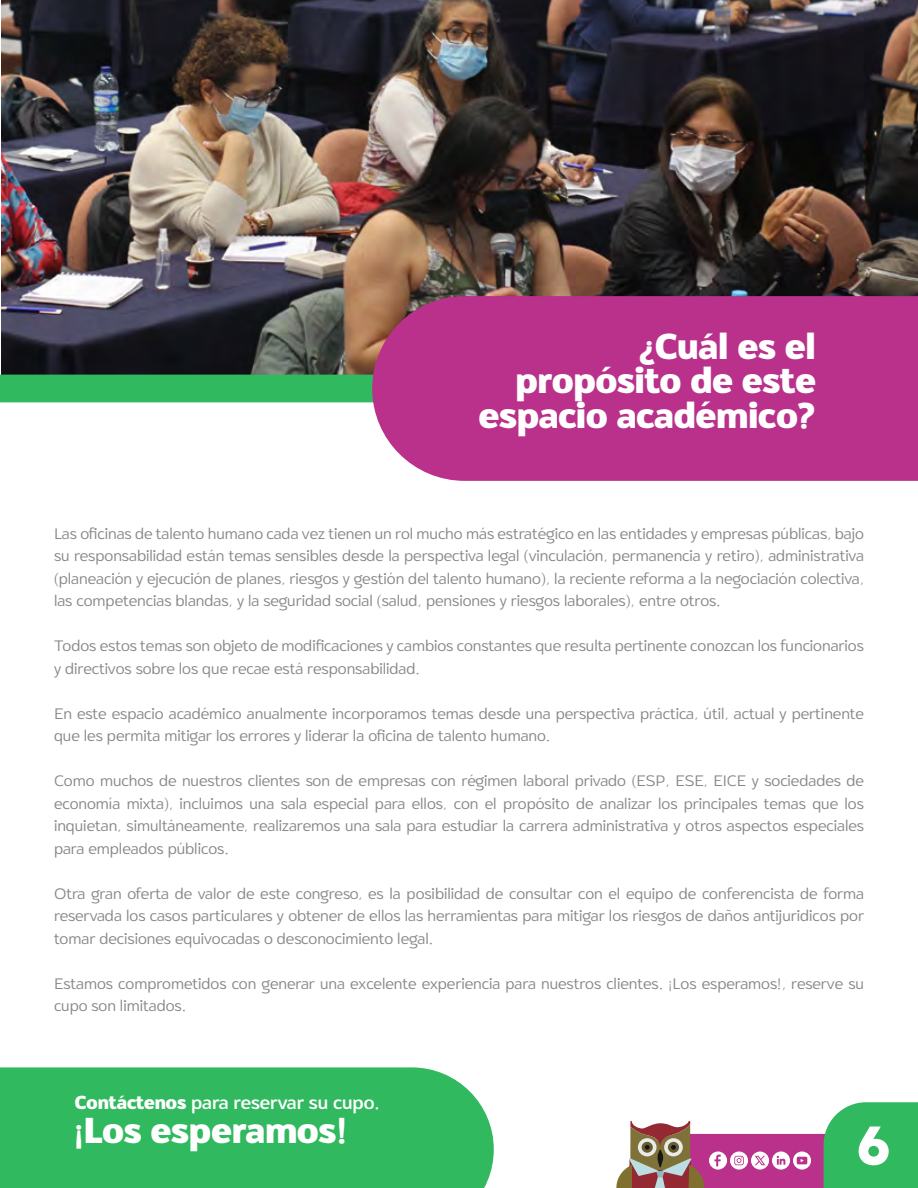
<style>
.page{position:relative;width:918px;height:1188px;background:#fff}
.page>*{position:absolute;margin:0;border:0;box-sizing:border-box;transform-origin:0 0}
.t1{font:800 57px "Mont";color:#fff}
.t2{font:700 34.5px/34.5px "Oliviar Sans";color:#fff;text-align:right}
.t3{font:18px "Oliviar Sans";color:#fff}
.t4{font:200 15px/22.5px "Oliviar Sans";color:#878787;text-align:justify}
.s1{font-weight:700}
</style>
<div class="page">
<img style="left:2px;top:0;width:916px;height:375px">
<div style="left:0;top:375px;width:372px;height:27px;background:#30b95e"></div>
<div style="left:372px;top:296px;width:546px;height:185px;background:#b9318b"></div>
<svg style="left:616px;top:1102px;width:302px;height:86px"></svg>
<div style="left:0;top:1067px;width:494px;height:121px;background:#30b95e"></div>
<h2 class="t2" style="left:479px;top:330px;width:338px">¿Cuál es el propósito de este espacio académico?</h2>
<p class="t4" style="left:54px;top:523px;width:812px">Las oficinas de talento humano cada vez tienen un rol mucho más estratégico en las entidades y empresas públicas, bajo su responsabilidad están temas sensibles desde la perspectiva legal (vinculación, permanencia y retiro), administrativa (planeación y ejecución de planes, riesgos y gestión del talento humano), la reciente reforma a la negociación colectiva, las competencias blandas, y la seguridad social (salud, pensiones y riesgos laborales), entre otros.</p>
<p class="t4" style="left:54px;top:635px;width:811px">Todos estos temas son objeto de modificaciones y cambios constantes que resulta pertinente conozcan los funcionarios y directivos sobre los que recae está responsabilidad.</p>
<p class="t4" style="left:54px;top:703px;width:812px">En este espacio académico anualmente incorporamos temas desde una perspectiva práctica, útil, actual y pertinente que les permita mitigar los errores y liderar la oficina de talento humano.</p>
<p class="t4" style="left:54px;top:770px;width:812px">Como muchos de nuestros clientes son de empresas con régimen laboral privado (ESP, ESE, EICE y sociedades de economía mixta), incluimos una sala especial para ellos, con el propósito de analizar los principales temas que los inquietan, simultáneamente, realizaremos una sala para estudiar la carrera administrativa y otros aspectos especiales para empleados públicos.</p>
<p class="t4" style="left:54px;top:883px;width:812px">Otra gran oferta de valor de este congreso, es la posibilidad de consultar con el equipo de conferencista de forma reservada los casos particulares y obtener de ellos las herramientas para mitigar los riesgos de daños antijuridicos por tomar decisiones equivocadas o desconocimiento legal.</p>
<p class="t4" style="left:54px;top:973px;width:812px">Estamos comprometidos con generar una excelente experiencia para nuestros clientes. ¡Los esperamos!, reserve su cupo son limitados.</p>
<p class="t3" style="left:75px;top:1091px;width:306px"><span class="s1">Contáctenos</span> para reservar su cupo.</p>
<h2 class="t2" style="left:75px;top:1114px;width:274px">¡Los esperamos!</h2>
<h1 class="t1" style="left:857px;top:1107px;width:35px">6</h1>
</div>
